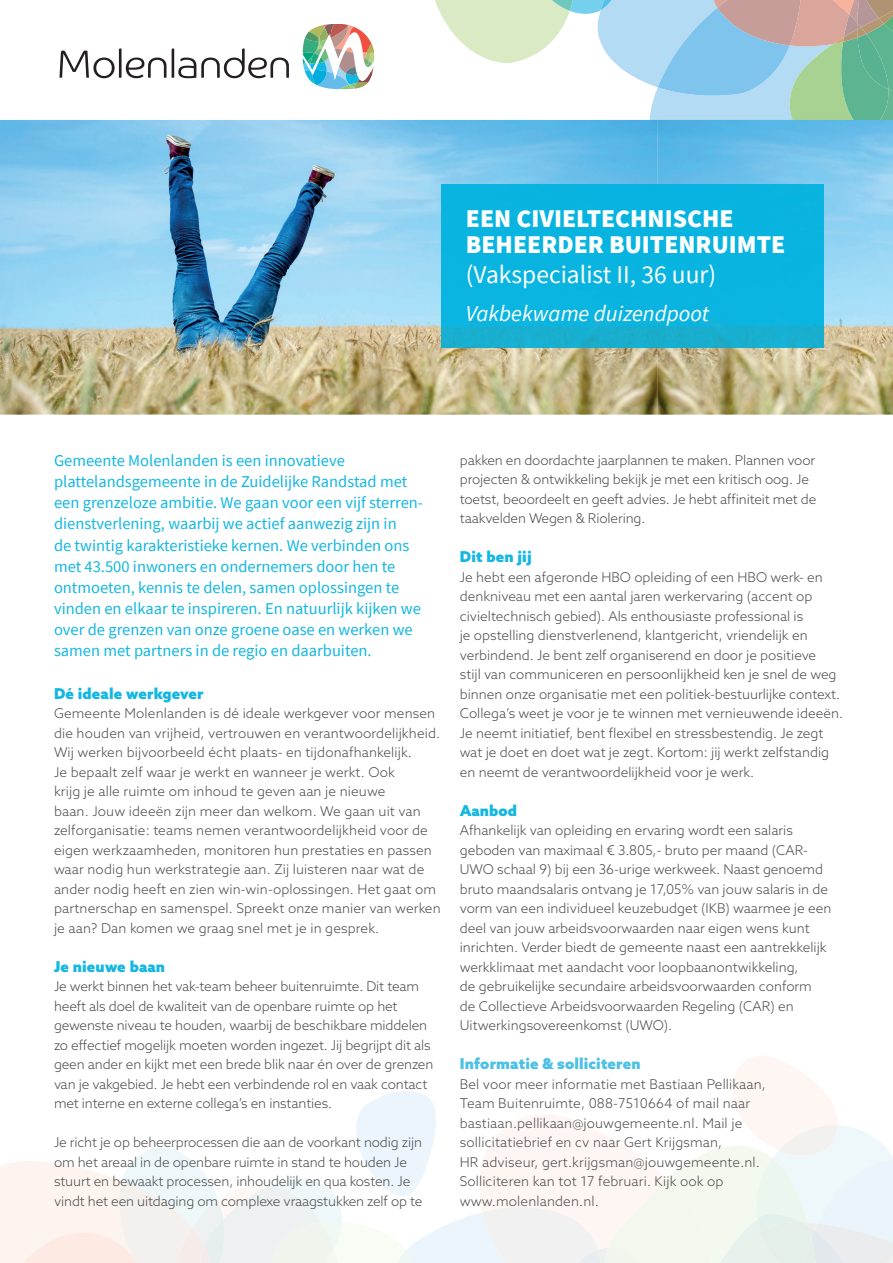
<style>
.page{position:relative;width:893px;height:1263px;background:#fff}
.page>*{position:absolute;margin:0;border:0;box-sizing:border-box;transform-origin:0 0}
.t1{font:900 25.5px/25.5px "Source Sans Pro";color:#fff}
.t2{font:25.5px "Source Sans Pro";color:#fff}
.t3{font:italic 22.5px "Source Sans Pro";color:#fff}
.t4{font:16.5px/21px "Source Sans Pro";color:#13b7e1}
.t5{font:900 15px "Azo Sans";letter-spacing:.01em;color:#13b7e1}
.t6{font:900 15px "Azo Sans";letter-spacing:.01em;color:#4dc0e5}
.t7{font:300 13.5px/19.5px "Azo Sans";color:#4b4c4d}
</style>
<div class="page">
<svg style="left:430px;top:0;width:463px;height:120px"></svg>
<svg style="left:0;top:1056px;width:893px;height:207px"></svg>
<img style="left:657px;top:120px;width:236px;height:295px">
<img style="left:0;top:120px;width:657px;height:295px">
<svg style="left:60px;top:48px;width:106px;height:30px"></svg>
<svg style="left:172px;top:48px;width:117px;height:30px"></svg>
<svg style="left:303px;top:25px;width:71px;height:65px"></svg>
<img style="left:442px;top:185px;width:382px;height:163px">
<h1 class="t1" style="left:466px;top:206px;width:321px">EEN CIVIELTECHNISCHE<br>BEHEERDER BUITENRUIMTE</h1>
<h1 class="t2" style="left:466px;top:259px;width:252px">(Vakspecialist II, 36 uur)</h1>
<h2 class="t3" style="left:466px;top:299px;width:245px">Vakbekwame duizendpoot</h2>
<p class="t4" style="left:54px;top:450px;width:371px">Gemeente Molenlanden is een innovatieve plattelandsgemeente in de Zuidelijke Randstad met een grenzeloze ambitie. We gaan voor een vijf sterren&shy;dienstverlening, waarbij we actief aanwezig zijn in<br>de twintig karakteristieke kernen. We verbinden ons met 43.500 inwoners en ondernemers door hen te ontmoeten, kennis te delen, samen oplossingen te vinden en elkaar te inspireren. En natuurlijk kijken we over de grenzen van onze groene oase en werken we samen met partners in de regio en daarbuiten.</p>
<p class="t5" style="left:54px;top:683px;width:151px">Dé ideale werkgever</p>
<p class="t7" style="left:54px;top:704px;width:388px">Gemeente Molenlanden is dé ideale werkgever voor mensen die houden van vrijheid, vertrouwen en verantwoordelijkheid.<br>Wij werken bijvoorbeeld écht plaats- en tijdonafhankelijk.<br>Je bepaalt zelf waar je werkt en wanneer je werkt. Ook<br>krijg je alle ruimte om inhoud te geven aan je nieuwe<br>baan. Jouw ideeën zijn meer dan welkom. We gaan uit van zelforganisatie: teams nemen verantwoordelijkheid voor de eigen werkzaamheden, monitoren hun prestaties en passen waar nodig hun werkstrategie aan. Zij luisteren naar wat de ander nodig heeft en zien win-win-oplossingen. Het gaat om partnerschap en samenspel. Spreekt onze manier van werken je aan? Dan komen we graag snel met je in gesprek.</p>
<p class="t5" style="left:54px;top:956px;width:113px">Je nieuwe baan</p>
<p class="t7" style="left:54px;top:977px;width:381px">Je werkt binnen het vak-team beheer buitenruimte. Dit team heeft als doel de kwaliteit van de openbare ruimte op het gewenste niveau te houden, waarbij de beschikbare middelen zo effectief mogelijk moeten worden ingezet. Jij begrijpt dit als geen ander en kijkt met een brede blik naar én over de grenzen van je vakgebied. Je hebt een verbindende rol en vaak contact met interne en externe collega’s en instanties.</p>
<p class="t7" style="left:54px;top:1133px;width:370px">Je richt je op beheerprocessen die aan de voorkant nodig zijn om het areaal in de openbare ruimte in stand te houden Je stuurt en bewaakt processen, inhoudelijk en qua kosten. Je vindt het een uitdaging om complexe vraagstukken zelf op te</p>
<p class="t7" style="left:460px;top:450px;width:358px">pakken en doordachte jaarplannen te maken. Plannen voor projecten &amp; ontwikkeling bekijk je met een kritisch oog. Je toetst, beoordeelt en geeft advies. Je hebt affiniteit met de taakvelden Wegen &amp; Riolering.</p>
<p class="t5" style="left:460px;top:547px;width:73px">Dit ben jij</p>
<p class="t7" style="left:460px;top:567px;width:385px">Je hebt een afgeronde HBO opleiding of een HBO werk- en denkniveau met een aantal jaren werkervaring (accent op civieltechnisch gebied). Als enthousiaste professional is<br>je opstelling dienstverlenend, klantgericht, vriendelijk en verbindend. Je bent zelf organiserend en door je positieve<br>stijl van communiceren en persoonlijkheid ken je snel de weg binnen onze organisatie met een politiek-bestuurlijke context.<br>Collega’s weet je voor je te winnen met vernieuwende ideeën.<br>Je neemt initiatief, bent flexibel en stressbestendig. Je zegt wat je doet en doet wat je zegt. Kortom: jij werkt zelfstandig en neemt de verantwoordelijkheid voor je werk.</p>
<p class="t5" style="left:460px;top:800px;width:59px">Aanbod</p>
<p class="t7" style="left:460px;top:821px;width:373px">Afhankelijk van opleiding en ervaring wordt een salaris geboden van maximaal € 3.805,- bruto per maand (CAR-UWO schaal 9) bij een 36-urige werkweek. Naast genoemd bruto maandsalaris ontvang je 17,05% van jouw salaris in de vorm van een individueel keuzebudget (IKB) waarmee je een deel van jouw arbeidsvoorwaarden naar eigen wens kunt inrichten. Verder biedt de gemeente naast een aantrekkelijk werkklimaat met aandacht voor loopbaanontwikkeling,<br>de gebruikelijke secundaire arbeidsvoorwaarden conform<br>de Collectieve Arbeidsvoorwaarden Regeling (CAR) en Uitwerkingsovereenkomst (UWO).</p>
<p class="t6" style="left:460px;top:1054px;width:182px">Informatie &amp; solliciteren</p>
<p class="t7" style="left:460px;top:1074px;width:308px">Bel voor meer informatie met Bastiaan Pellikaan, Team Buitenruimte, 088-7510664 of mail naar bastiaan.pellikaan@jouwgemeente.nl. Mail je sollicitatiebrief en cv naar Gert Krijgsman,<br>HR adviseur, gert.krijgsman@jouwgemeente.nl.<br>Solliciteren kan tot 17 februari. Kijk ook op www.molenlanden.nl.</p>
</div>
